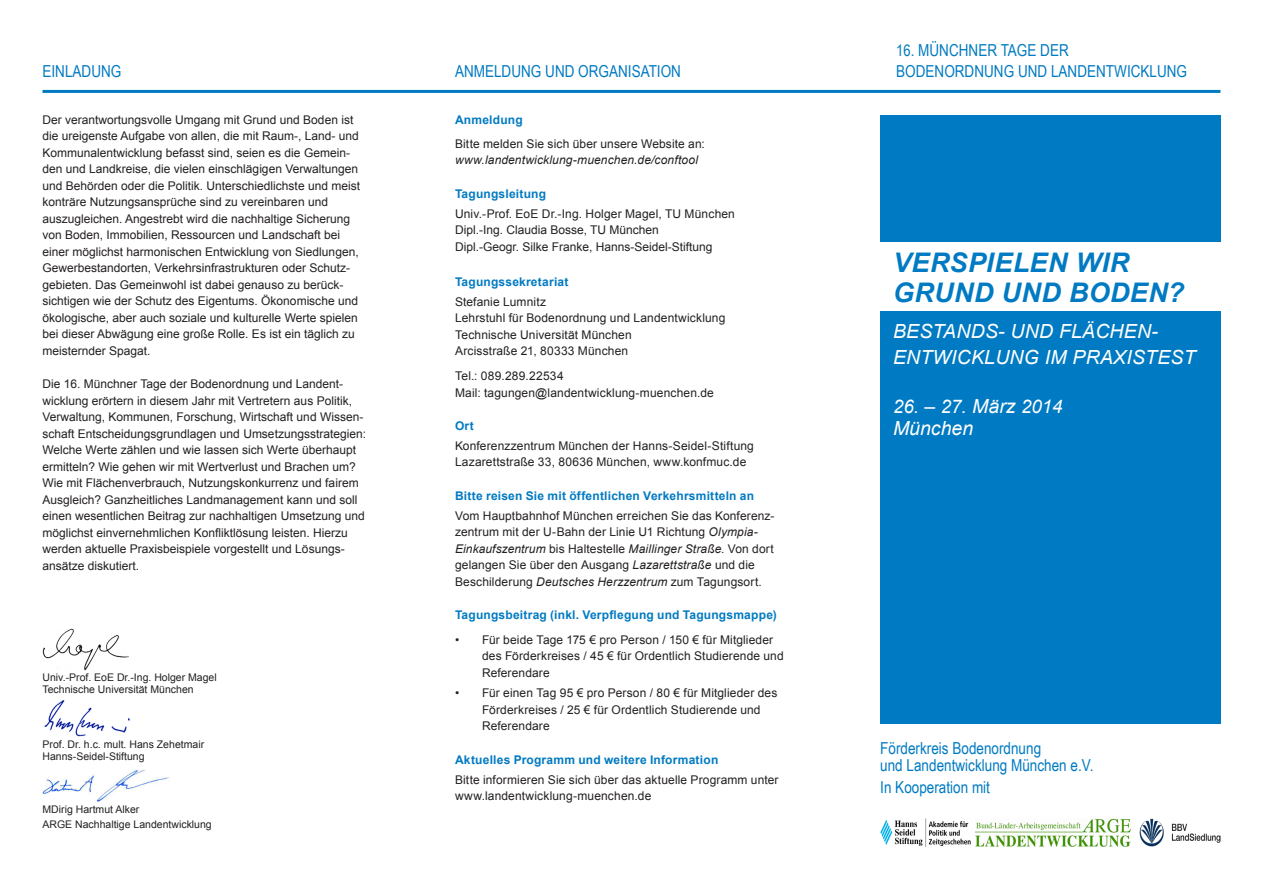
<style>
.page{position:relative;width:1263px;height:893px;background:#fff}
.page>*{position:absolute;margin:0;border:0;box-sizing:border-box;transform-origin:0 0}
.Überschrift_weiß{font:italic 700 27px/30px "Arial";letter-spacing:.015em;color:#007ac2}
.Überschrift_weiß-2{font:italic 19.5px/25.5px "Arial";letter-spacing:.01em;color:#fff}
.Überschrift{font:italic 19.5px "Arial";color:#fff}
.Überschrift-2{font:italic 18.75px "Arial";color:#fff}
.Fließtext_Veranstalt{font:16.5px "Arial Narrow";color:#007ac2}
.Überschrift_weiß-3{font:16.5px/21px "Arial Narrow";color:#007ac2}
.Vortragstitel{font:16.5px "Arial Narrow";color:#007ac2}
.Fließtext{font:12px/16.5px "Arial";color:#231f20}
.Vortragstitel-2{font:700 12px "Arial";letter-spacing:.015em;color:#007ac2}
.t1{font:italic 12px/16.5px "Arial";letter-spacing:.01em;color:#231f20}
.Fließtext-2{font:12px "Arial";letter-spacing:.02em;color:#231f20}
.Fließtext-3{font:10.5px "Arial";color:#231f20}
.s1{font-style:normal}
.s2{font-style:italic}
.s3{font-size:15.9px}
.s4{font-size:19.5px}
</style>
<div class="page">
<div style="left:880px;top:115px;width:340px;height:126px;background:#007ac2"></div>
<div style="left:880px;top:311px;width:340px;height:413px;background:#007ac2"></div>
<hr style="left:43px;top:90px;width:1177px;height:3px;background:#007ac2">
<img style="left:43px;top:769px;width:126px;height:33px">
<img style="left:880px;top:819px;width:90px;height:27px">
<img style="left:975px;top:819px;width:156px;height:27px">
<img style="left:1140px;top:819px;width:80px;height:27px">
<img style="left:43px;top:628px;width:85px;height:42px">
<img style="left:44px;top:700px;width:86px;height:37px">
<p class="Vortragstitel" style="left:43px;top:59px;width:80px">EINLADUNG</p>
<p class="Vortragstitel" style="left:455px;top:59px;width:228px">ANMELDUNG UND ORGANISATION</p>
<p class="Fließtext" style="left:43px;top:111px;width:319px">Der verantwortungsvolle Umgang mit Grund und Boden ist die ureigenste Aufgabe von allen, die mit Raum-, Land- und Kommunalentwicklung befasst sind, seien es die Gemein&shy;den und Landkreise, die vielen einschlägigen Verwaltungen und Behörden oder die Politik. Unterschiedlichste und meist konträre Nutzungsansprüche sind zu vereinbaren und auszugleichen. Angestrebt wird die nachhaltige Sicherung von Boden, Immobilien, Ressourcen und Landschaft bei einer möglichst harmonischen Entwicklung von Siedlungen, Gewerbestandorten, Verkehrsinfrastrukturen oder Schutz&shy;gebieten. Das Gemeinwohl ist dabei genauso zu berück&shy;sichtigen wie der Schutz des Eigentums. Ökonomische und ökologische, aber auch soziale und kulturelle Werte spielen bei dieser Abwägung eine große Rolle. Es ist ein täglich zu meisternder Spagat.</p>
<p class="Fließtext" style="left:43px;top:376px;width:325px">Die 16. Münchner Tage der Bodenordnung und Landent&shy;wicklung erörtern in diesem Jahr mit Vertretern aus Politik, Verwaltung, Kommunen, Forschung, Wirtschaft und Wissen&shy;schaft Entscheidungsgrundlagen und Umsetzungsstrategien:<br>Welche Werte zählen und wie lassen sich Werte überhaupt ermitteln? Wie gehen wir mit Wertverlust und Brachen um?<br>Wie mit Flächenverbrauch, Nutzungskonkurrenz und fairem Ausgleich? Ganzheitliches Landmanagement kann und soll einen wesentlichen Beitrag zur nachhaltigen Umsetzung und möglichst einvernehmlichen Konfliktlösung leisten. Hierzu werden aktuelle Praxisbeispiele vorgestellt und Lösungs&shy;ansätze diskutiert.</p>
<p class="Vortragstitel-2" style="left:455px;top:111px;width:69px">Anmeldung</p>
<p class="t1" style="left:455px;top:135px;width:251px"><span class="s1">Bitte melden Sie sich über unsere Website an: </span>www.landentwicklung-muenchen.de/conftool</p>
<p class="Vortragstitel-2" style="left:455px;top:185px;width:93px">Tagungsleitung</p>
<p class="Fließtext" style="left:455px;top:205px;width:281px">Univ.-Prof. EoE Dr.-Ing. Holger Magel, TU München</p>
<p class="Fließtext" style="left:455px;top:222px;width:205px">Dipl.-Ing. Claudia Bosse, TU München</p>
<p class="Fließtext" style="left:455px;top:238px;width:259px">Dipl.-Geogr. Silke Franke, Hanns-Seidel-Stiftung</p>
<p class="Vortragstitel-2" style="left:455px;top:273px;width:115px">Tagungssekretariat</p>
<p class="Fließtext" style="left:455px;top:293px;width:93px">Stefanie Lumnitz</p>
<p class="Fließtext" style="left:455px;top:310px;width:272px">Lehrstuhl für Bodenordnung und Landentwicklung<br>Technische Universität München</p>
<p class="Fließtext" style="left:455px;top:343px;width:175px">Arcisstraße 21, 80333 München</p>
<p class="Fließtext-2" style="left:455px;top:368px;width:110px">Tel.: 089.289.22534</p>
<p class="Fließtext" style="left:455px;top:384px;width:260px">Mail: tagungen@landentwicklung-muenchen.de</p>
<p class="Vortragstitel-2" style="left:455px;top:418px;width:20px">Ort</p>
<p class="Fließtext" style="left:455px;top:438px;width:300px">Konferenzzentrum München der Hanns-Seidel-Stiftung</p>
<p class="Fließtext" style="left:455px;top:454px;width:293px">Lazarettstraße 33, 80636 München, www.konfmuc.de</p>
<p class="Vortragstitel-2" style="left:455px;top:488px;width:301px">Bitte reisen Sie mit öffentlichen Verkehrsmitteln an</p>
<p class="Fließtext" style="left:455px;top:507px;width:321px">Vom Hauptbahnhof München erreichen Sie das Konferenz&shy;zentrum mit der U-Bahn der Linie U1 Richtung <span class="s2">Olympia-Einkaufszentrum</span> bis Haltestelle <span class="s2">Maillinger Straße</span>. Von dort gelangen Sie über den Ausgang <span class="s2">Lazarettstraße</span> und die Beschilderung <span class="s2">Deutsches Herzzentrum</span> zum Tagungsort.</p>
<p class="Vortragstitel-2" style="left:455px;top:607px;width:323px">Tagungsbeitrag (inkl. Verpflegung und Tagungsmappe)</p>
<p class="Fließtext" style="left:482px;top:631px;width:303px;text-indent:-27px">• Für beide Tage 175 € pro Person / 150 € für Mitglieder des Förderkreises / 45 € für Ordentlich Studierende und<br>Referendare</p>
<p class="Fließtext" style="left:482px;top:685px;width:297px;text-indent:-27px">• Für einen Tag 95 € pro Person / 80 € für Mitglieder des<br>Förderkreises / 25 € für Ordentlich Studierende und<br>Referendare</p>
<p class="Vortragstitel-2" style="left:455px;top:752px;width:265px">Aktuelles Programm und weitere Information</p>
<p class="Fließtext" style="left:455px;top:771px;width:325px">Bitte informieren Sie sich über das aktuelle Programm unter www.landentwicklung-muenchen.de</p>
<p class="Fließtext-3" style="left:43px;top:670px;width:176px">Univ.-Prof. EoE Dr.-Ing. Holger Magel</p>
<p class="Fließtext-3" style="left:43px;top:682px;width:153px">Technische Universität München</p>
<p class="Fließtext-3" style="left:43px;top:738px;width:163px">Prof. Dr. h.c. mult. Hans Zehetmair</p>
<p class="Fließtext-3" style="left:43px;top:750px;width:104px">Hanns-Seidel-Stiftung</p>
<p class="Fließtext-3" style="left:43px;top:802px;width:98px">MDirig Hartmut Alker</p>
<p class="Fließtext-3" style="left:43px;top:817px;width:171px">ARGE Nachhaltige Landentwicklung</p>
<p class="Überschrift_weiß-3" style="left:896px;top:39px;width:292px"><span class="s3">16</span>. MÜNCHNER TAGE DER<br>BODENORDNUNG UND LANDENTWICKLUNG</p>
<p class="Überschrift_weiß" style="left:893px;top:248px;width:293px">VERSPIELEN WIR<br>GRUND UND BODEN?</p>
<p class="Überschrift_weiß-2" style="left:893px;top:319px;width:304px">BESTANDS- UND FLÄCHEN-<br>ENTWICKLUNG IM PRAXISTEST</p>
<p class="Überschrift-2" style="left:893px;top:394px;width:171px">26. <span class="s4">–</span> 27. <span class="s4">März</span> 2014</p>
<p class="Überschrift" style="left:893px;top:416px;width:82px">München</p>
<p class="Fließtext_Veranstalt" style="left:880px;top:736px;width:162px">Förderkreis Bodenordnung</p>
<p class="Fließtext_Veranstalt" style="left:880px;top:753px;width:215px">und Landentwicklung München e.V.</p>
<p class="Fließtext_Veranstalt" style="left:880px;top:775px;width:111px">In Kooperation mit</p>
</div>
